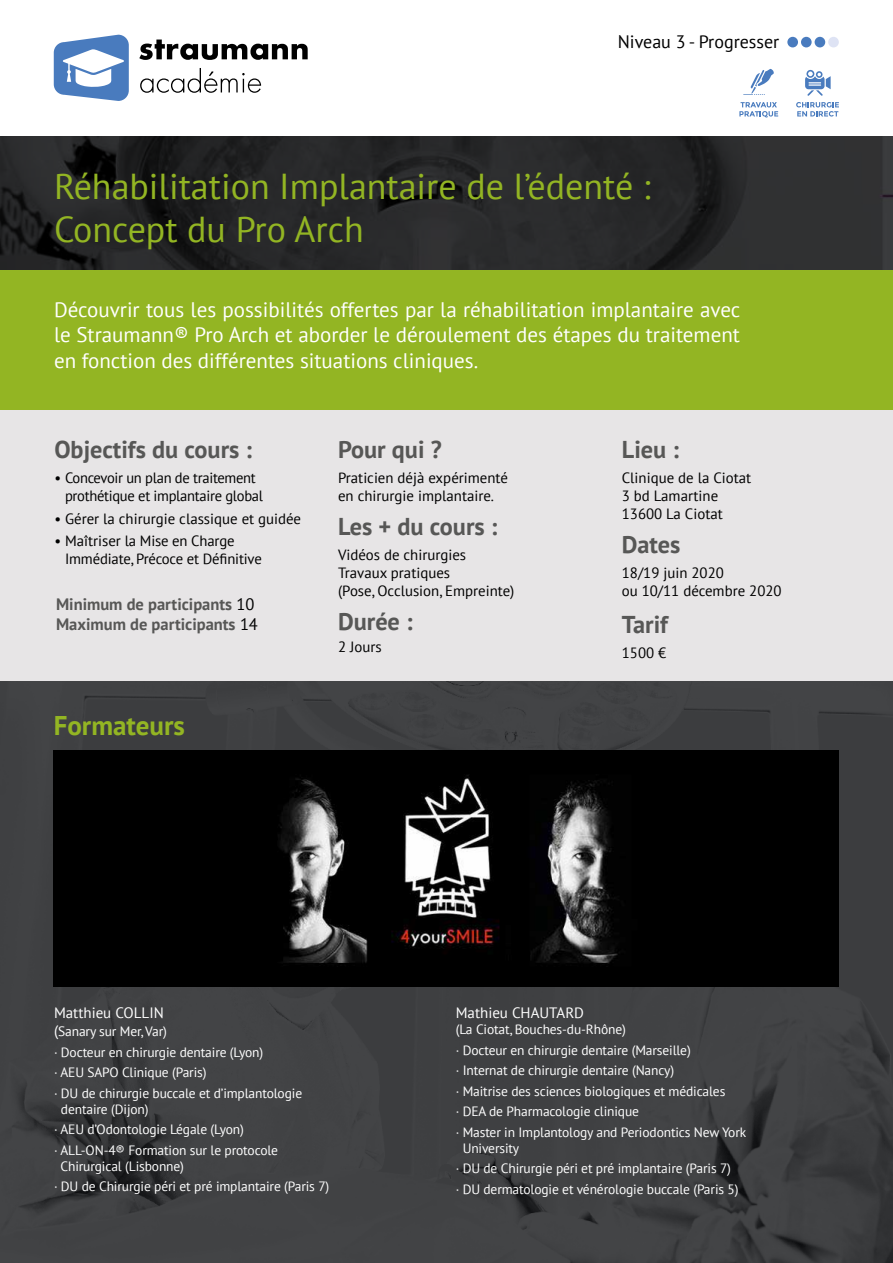
<style>
.page{position:relative;width:893px;height:1263px;background:#fff}
.page>*{position:absolute;margin:0;border:0;box-sizing:border-box;transform-origin:0 0}
.t1{font:36px/43.2px "PT Sans";color:#93b523}
.t2{font:700 27px "PT Sans";color:#93b523}
.t3{font:700 24.3px "PT Sans";color:#575756}
.t4{font:21px/25.2px "PT Sans";color:#fff;text-align:justify}
.t5{font:18px "PT Sans";color:#000}
.t6{font:700 16.5px/19.8px "PT Sans";color:#575756}
.t7{font:15px "PT Sans";color:#fff}
.t8{font:14.85px/17.9px "PT Sans";color:#000}
.t9{font:14.85px/17.9px "PT Sans";letter-spacing:-.02em;color:#000}
.t10{font:13.5px/20.4px "PT Sans";letter-spacing:-.01em;color:#fff}
.s1{font-weight:400;color:#000}
.s2{font-size:15px}
</style>
<div class="page">
<img style="left:0;top:680px;width:893px;height:583px">
<div style="left:0;top:270px;width:893px;height:170px;background:#93b523"></div>
<img style="left:0;top:136px;width:893px;height:134px">
<div style="left:0;top:410px;width:893px;height:270px;background:#e7e5e6"></div>
<div style="left:787px;top:37px;width:11px;height:10px;background:#497bbe;border-radius:50%"></div>
<div style="left:801px;top:37px;width:11px;height:10px;background:#497bbe;border-radius:50%"></div>
<div style="left:815px;top:37px;width:10px;height:10px;background:#497bbe;border-radius:50%"></div>
<div style="left:828px;top:37px;width:11px;height:10px;background:#dee3f4;border-radius:50%"></div>
<div style="left:54px;top:750px;width:785px;height:236px;background:#000"></div>
<img style="left:278px;top:775px;width:340px;height:189px">
<svg style="left:805px;top:70px;width:26px;height:26px"></svg>
<svg style="left:796px;top:102px;width:43px;height:15px"></svg>
<svg style="left:743px;top:69px;width:31px;height:26px"></svg>
<svg style="left:739px;top:102px;width:39px;height:15px"></svg>
<svg style="left:139px;top:40px;width:169px;height:20px"></svg>
<svg style="left:140px;top:68px;width:121px;height:25px"></svg>
<svg style="left:54px;top:35px;width:75px;height:66px"></svg>
<h3 class="t5" style="left:618px;top:30px;width:163px">Niveau 3 - Progresser</h3>
<h1 class="t1" style="left:54px;top:164px;width:598px">Réhabilitation Implantaire de l’édenté :<br>Concept du Pro Arch</h1>
<h3 class="t4" style="left:54px;top:297px;width:688px">Découvrir tous les possibilités offertes par la réhabilitation implantaire avec le Straumann® Pro Arch et aborder le déroulement des étapes du traitement en fonction des différentes situations cliniques.</h3>
<h3 class="t3" style="left:54px;top:433px;width:199px">Objectifs du cours :</h3>
<p class="t9" style="left:65px;top:469px;width:200px;text-indent:-11px">• Concevoir un plan de traitement prothétique et implantaire global</p>
<p class="t8" style="left:54px;top:509px;width:248px">• Gérer la chirurgie classique et guidée</p>
<p class="t8" style="left:65px;top:531px;width:198px;text-indent:-11px">• Maîtriser la Mise en Charge<br>Immédiate, Précoce et Définitive</p>
<p class="t6" style="left:56px;top:594px;width:203px">Minimum de participants <span class="s1">10<br></span>Maximum de participants <span class="s1">14</span></p>
<h2 class="t2" style="left:54px;top:707px;width:133px">Formateurs</h2>
<h3 class="t3" style="left:338px;top:433px;width:105px">Pour qui ?</h3>
<p class="t8" style="left:338px;top:469px;width:171px">Praticien déjà expérimenté en chirurgie implantaire.</p>
<h3 class="t3" style="left:338px;top:510px;width:161px">Les + du cours :</h3>
<p class="t8" style="left:338px;top:546px;width:178px">Vidéos de chirurgies<br>Travaux pratiques<br>(Pose, Occlusion, Empreinte)</p>
<h3 class="t3" style="left:338px;top:605px;width:76px">Durée :</h3>
<p class="t8" style="left:338px;top:637px;width:45px">2 Jours</p>
<h3 class="t3" style="left:622px;top:433px;width:59px">Lieu :</h3>
<p class="t8" style="left:622px;top:469px;width:131px">Clinique de la Ciotat<br>3 bd Lamartine<br>13600 La Ciotat</p>
<h3 class="t3" style="left:622px;top:528px;width:60px">Dates</h3>
<p class="t8" style="left:622px;top:564px;width:161px">18/19 juin 2020<br>ou 10/11 décembre 2020</p>
<h3 class="t3" style="left:622px;top:608px;width:48px">Tarif</h3>
<p class="t8" style="left:622px;top:644px;width:46px">1500 €</p>
<p class="t7" style="left:54px;top:1003px;width:111px">Matthieu COLLIN</p>
<p class="t10" style="left:54px;top:1021px;width:250px"><span class="s2">(</span>Sanary sur Mer, Var)<br>· Docteur en chirurgie dentaire (Lyon)<br>· AEU SAPO Clinique (Paris)<br>· DU de chirurgie buccale et d’implantologie</p>
<p class="t10" style="left:54px;top:1098px;width:226px;text-indent:7px">dentaire (Dijon)<br>· AEU d’Odontologie Légale (Lyon)<br>· ALL-ON-4® Formation sur le protocole</p>
<p class="t10" style="left:54px;top:1155px;width:277px;text-indent:7px">Chirurgical (Lisbonne)<br>· DU de Chirurgie péri et pré implantaire (Paris 7)</p>
<p class="t7" style="left:456px;top:1003px;width:130px">Mathieu CHAUTARD</p>
<p class="t10" style="left:456px;top:1019px;width:292px">(La Ciotat, Bouches-du-Rhône)<br>· Docteur en chirurgie dentaire (Marseille)<br>· Internat de chirurgie dentaire (Nancy)<br>· Maitrise des sciences biologiques et médicales<br>· DEA de Pharmacologie clinique<br>· Master in Implantology and Periodontics New York</p>
<p class="t10" style="left:456px;top:1137px;width:284px;text-indent:7px">University<br>· DU de Chirurgie péri et pré implantaire (Paris 7)<br>· DU dermatologie et vénérologie buccale (Paris 5)</p>
</div>
